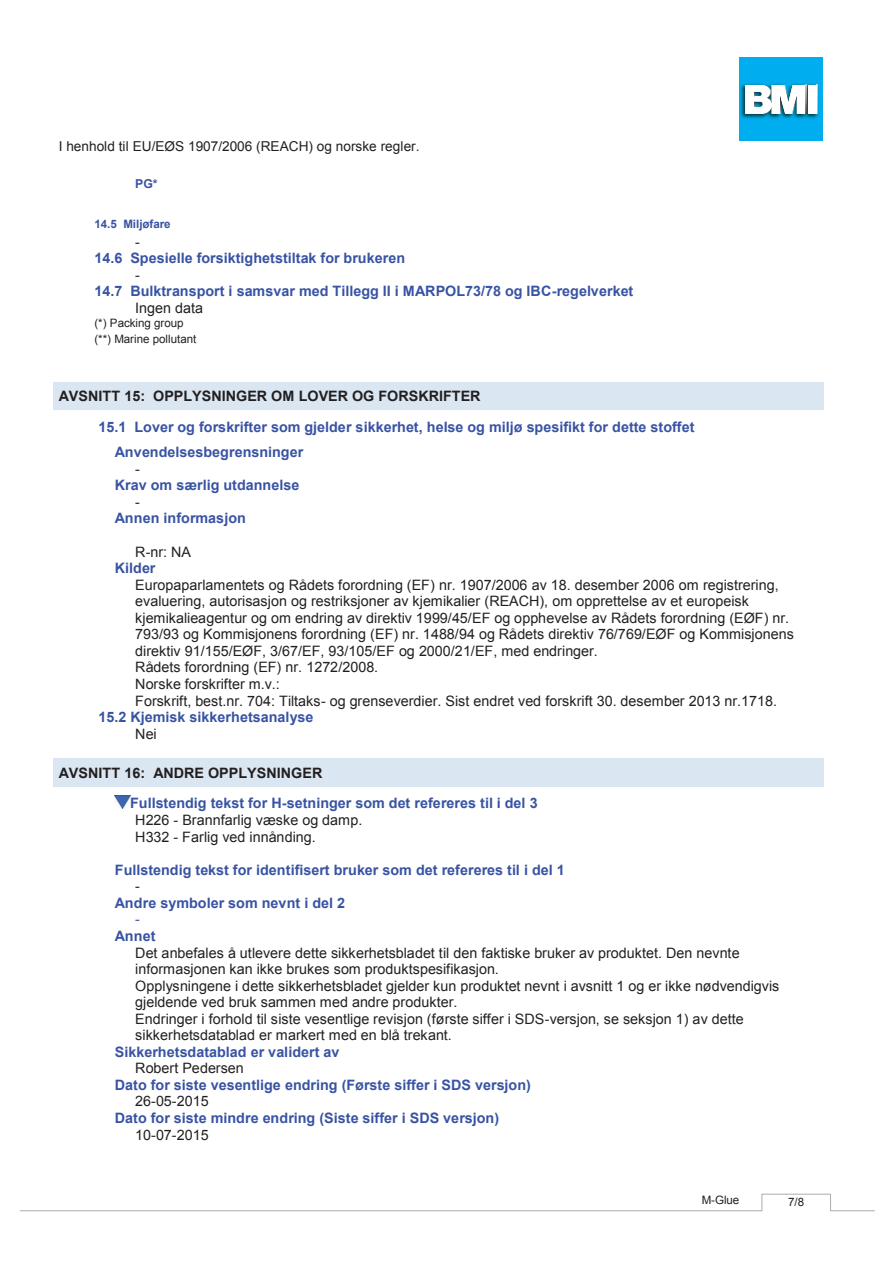
<style>
.page{position:relative;width:893px;height:1263px;background:#fff}
.page>*{position:absolute;margin:0;border:0;box-sizing:border-box;transform-origin:0 0}
.t1{font:14.4px/16.5px "Arial";color:#231f20}
.t2{font:700 14.4px/24.9px "Arial";color:#3853a3}
.t3{font:700 14.4px "Arial";color:#231f20}
.t4{font:14.4px "Arial";color:#3853a3}
.t5{font:13.65px "Arial";color:#231f20}
.t6{font:700 12.3px "Arial";color:#3853a3}
.t7{font:11.55px/16.2px "Arial";letter-spacing:-.005em;color:#231f20}
.t8{font:700 11.55px "Arial";letter-spacing:-.005em;color:#3853a3}
</style>
<div class="page">
<svg style="left:19px;top:1193px;width:856px;height:19px"></svg>
<div style="left:54px;top:382px;width:770px;height:29px;background:#dae6f1"></div>
<div style="left:54px;top:758px;width:770px;height:29px;background:#dae6f1"></div>
<img style="left:115px;top:795px;width:15px;height:13px">
<div style="left:740px;top:57px;width:83px;height:84px;background:#00aeef"></div>
<img style="left:739px;top:82px;width:80px;height:39px">
<svg style="left:817px;top:85px;width:1px;height:29px"></svg>
<svg style="left:745px;top:85px;width:61px;height:29px;background:#d8e6e9"></svg>
<div style="left:808px;top:85px;width:9px;height:29px;background:#fff"></div>
<p class="t5" style="left:59px;top:137px;width:362px">I henhold til EU/EØS 1907/2006 (REACH) og norske regler.</p>
<p class="t6" style="left:135px;top:176px;width:24px">PG*</p>
<p class="t8" style="left:95px;top:216px;width:78px">14.5 Miljøfare</p>
<p class="t1" style="left:135px;top:234px;width:6px">-</p>
<p class="t2" style="left:95px;top:246px;width:312px">14.6 Spesielle forsiktighetstiltak for brukeren</p>
<p class="t1" style="left:135px;top:267px;width:6px">-</p>
<p class="t2" style="left:95px;top:279px;width:540px">14.7 Bulktransport i samsvar med Tillegg II i MARPOL73/78 og IBC-regelverket</p>
<p class="t1" style="left:135px;top:300px;width:69px">Ingen data</p>
<p class="t7" style="left:95px;top:315px;width:103px">(*) Packing group (**) Marine pollutant</p>
<p class="t3" style="left:59px;top:387px;width:423px">AVSNITT 15: OPPLYSNINGER OM LOVER OG FORSKRIFTER</p>
<p class="t2" style="left:115px;top:415px;width:581px;text-indent:-16px">15.1 Lover og forskrifter som gjelder sikkerhet, helse og miljø spesifikt for dette stoffet<br>Anvendelsesbegrensninger</p>
<p class="t1" style="left:135px;top:460px;width:6px">-</p>
<p class="t2" style="left:115px;top:473px;width:186px">Krav om særlig utdannelse</p>
<p class="t1" style="left:135px;top:494px;width:6px">-</p>
<p class="t2" style="left:115px;top:506px;width:132px">Annen informasjon</p>
<p class="t1" style="left:135px;top:543px;width:57px">R-nr: NA</p>
<p class="t2" style="left:115px;top:556px;width:42px">Kilder</p>
<p class="t1" style="left:135px;top:576px;width:660px">Europaparlamentets og Rådets forordning (EF) nr. 1907/2006 av 18. desember 2006 om registrering, evaluering, autorisasjon og restriksjoner av kjemikalier (REACH), om opprettelse av et europeisk kjemikalieagentur og om endring av direktiv 1999/45/EF og opphevelse av Rådets forordning (EØF) nr.<br>793/93 og Kommisjonens forordning (EF) nr. 1488/94 og Rådets direktiv 76/769/EØF og Kommisjonens direktiv 91/155/EØF, 3/67/EF, 93/105/EF og 2000/21/EF, med endringer.<br>Rådets forordning (EF) nr. 1272/2008.<br>Norske forskrifter m.v.:<br>Forskrift, best.nr. 704: Tiltaks- og grenseverdier. Sist endret ved forskrift 30. desember 2013 nr.1718.</p>
<p class="t2" style="left:98px;top:705px;width:216px">15.2 Kjemisk sikkerhetsanalyse</p>
<p class="t1" style="left:135px;top:725px;width:23px">Nei</p>
<p class="t3" style="left:59px;top:763px;width:265px">AVSNITT 16: ANDRE OPPLYSNINGER</p>
<p class="t2" style="left:130px;top:791px;width:409px">Fullstendig tekst for H-setninger som det refereres til i del 3</p>
<p class="t1" style="left:135px;top:812px;width:229px">H226 - Brannfarlig væske og damp.<br>H332 - Farlig ved innånding.</p>
<p class="t2" style="left:115px;top:858px;width:451px">Fullstendig tekst for identifisert bruker som det refereres til i del 1</p>
<p class="t1" style="left:135px;top:878px;width:6px">-</p>
<p class="t2" style="left:115px;top:891px;width:232px">Andre symboler som nevnt i del 2</p>
<p class="t4" style="left:135px;top:910px;width:6px">-</p>
<p class="t2" style="left:115px;top:924px;width:42px">Annet</p>
<p class="t1" style="left:135px;top:944px;width:646px">Det anbefales å utlevere dette sikkerhetsbladet til den faktiske bruker av produktet. Den nevnte informasjonen kan ikke brukes som produktspesifikasjon.<br>Opplysningene i dette sikkerhetsbladet gjelder kun produktet nevnt i avsnitt 1 og er ikke nødvendigvis gjeldende ved bruk sammen med andre produkter.<br>Endringer i forhold til siste vesentlige revisjon (første siffer i SDS-versjon, se seksjon 1) av dette sikkerhetsdatablad er markert med en blå trekant.</p>
<p class="t2" style="left:115px;top:1040px;width:226px">Sikkerhetsdatablad er validert av</p>
<p class="t1" style="left:135px;top:1060px;width:110px">Robert Pedersen</p>
<p class="t2" style="left:115px;top:1073px;width:417px">Dato for siste vesentlige endring (Første siffer i SDS versjon)</p>
<p class="t1" style="left:135px;top:1093px;width:75px">26-05-2015</p>
<p class="t2" style="left:115px;top:1106px;width:386px">Dato for siste mindre endring (Siste siffer i SDS versjon)</p>
<p class="t1" style="left:135px;top:1126px;width:75px">10-07-2015</p>
<p class="t7" style="left:702px;top:1191px;width:39px">M-Glue</p>
<p class="t7" style="left:788px;top:1194px;width:18px">7/8</p>
</div>
